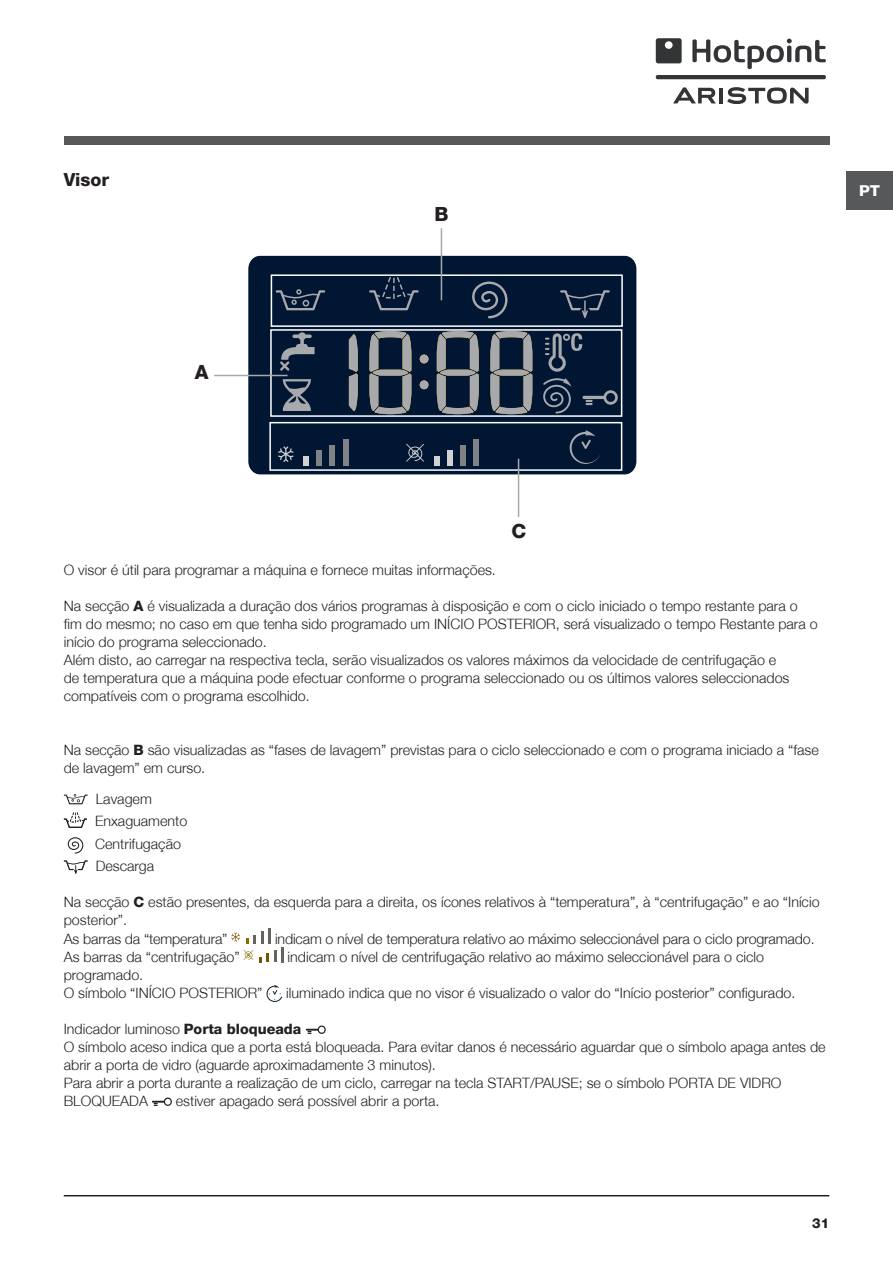
<style>
.page{position:relative;width:893px;height:1263px;background:#fff}
.page>*{position:absolute;margin:0;border:0;box-sizing:border-box;transform-origin:0 0}
.t1{font:800 19.5px "Helvetica Neue";color:#231f20}
.t2{font:800 18px "Helvetica Neue";color:#231f20}
.t3{font:800 15px "Helvetica Neue";color:#fff;scale:1.05 1}
.t4{font:300 14.25px/18px "Helvetica Neue";color:#231f20}
.t5{font:800 13.5px "Helvetica Neue";color:#231f20}
.s1{font-weight:800}
</style>
<div class="page">
<hr style="left:64px;top:1195px;width:765px;height:1px;background:#231f20">
<div style="left:846px;top:172px;width:47px;height:38px;background:#57585a"></div>
<div style="left:64px;top:136px;width:765px;height:9px;background:#57585a"></div>
<svg style="left:692px;top:39px;width:134px;height:30px"></svg>
<svg style="left:656px;top:38px;width:26px;height:25px"></svg>
<hr style="left:656px;top:75px;width:170px;height:4px;background:#323436;border-radius:2px">
<hr style="left:720px;top:88px;width:3px;height:15px;background:#323436">
<svg style="left:727px;top:87px;width:82px;height:17px"></svg>
<svg style="left:673px;top:87px;width:43px;height:16px"></svg>
<svg style="left:64px;top:794px;width:24px;height:10px"></svg>
<svg style="left:64px;top:812px;width:23px;height:16px"></svg>
<svg style="left:68px;top:837px;width:15px;height:16px"></svg>
<svg style="left:64px;top:860px;width:24px;height:14px"></svg>
<svg style="left:246px;top:931px;width:18px;height:12px"></svg>
<hr style="left:268px;top:928px;width:3px;height:15px;background:#63655f">
<svg style="left:231px;top:932px;width:9px;height:9px"></svg>
<svg style="left:244px;top:950px;width:9px;height:10px"></svg>
<svg style="left:259px;top:950px;width:17px;height:12px"></svg>
<hr style="left:281px;top:947px;width:3px;height:15px;background:#63655f">
<svg style="left:266px;top:985px;width:16px;height:17px"></svg>
<svg style="left:306px;top:1025px;width:20px;height:9px"></svg>
<svg style="left:152px;top:1097px;width:20px;height:9px"></svg>
<div style="left:248px;top:256px;width:388px;height:218px;background:#001632;border-radius:12px"></div>
<svg style="left:276px;top:289px;width:49px;height:21px"></svg>
<svg style="left:349px;top:334px;width:9px;height:77px"></svg>
<svg style="left:369px;top:332px;width:42px;height:82px"></svg>
<svg style="left:437px;top:332px;width:42px;height:82px"></svg>
<svg style="left:490px;top:332px;width:42px;height:82px"></svg>
<div style="left:420px;top:355px;width:8px;height:8px;background:#a8a9ad;border-radius:50%"></div>
<div style="left:420px;top:380px;width:8px;height:9px;background:#a8a9ad;border-radius:50%"></div>
<svg style="left:543px;top:378px;width:28px;height:35px"></svg>
<svg style="left:545px;top:333px;width:37px;height:39px"></svg>
<svg style="left:582px;top:390px;width:36px;height:15px"></svg>
<svg style="left:570px;top:430px;width:30px;height:34px"></svg>
<svg style="left:406px;top:444px;width:18px;height:18px"></svg>
<div style="left:304px;top:456px;width:5px;height:9px;background:#d1d2d4"></div>
<div style="left:317px;top:450px;width:5px;height:15px;background:#808285"></div>
<div style="left:330px;top:445px;width:5px;height:20px;background:#808285"></div>
<div style="left:343px;top:439px;width:5px;height:26px;background:#808285"></div>
<div style="left:434px;top:456px;width:5px;height:9px;background:#d1d2d4"></div>
<div style="left:447px;top:450px;width:6px;height:15px;background:#d1d2d4"></div>
<div style="left:461px;top:445px;width:5px;height:20px;background:#808285"></div>
<div style="left:474px;top:439px;width:5px;height:26px;background:#808285"></div>
<svg style="left:280px;top:332px;width:35px;height:39px"></svg>
<svg style="left:278px;top:446px;width:16px;height:16px"></svg>
<svg style="left:283px;top:379px;width:28px;height:32px"></svg>
<svg style="left:560px;top:290px;width:50px;height:28px"></svg>
<svg style="left:472px;top:281px;width:35px;height:37px"></svg>
<svg style="left:369px;top:277px;width:50px;height:33px"></svg>
<div style="left:270px;top:329px;width:352px;height:88px;border:2px solid #fff"></div>
<div style="left:271px;top:274px;width:352px;height:53px;border:2px solid #fff"></div>
<hr style="left:441px;top:228px;width:1px;height:72px;background:#a8a9ad">
<div style="left:269px;top:422px;width:353px;height:49px;border:2px solid #fff"></div>
<hr style="left:518px;top:459px;width:1px;height:58px;background:#a8a9ad">
<hr style="left:214px;top:375px;width:74px;height:1px;background:#a8a9ad">
<p class="t2" style="left:64px;top:169px;width:47px">Visor</p>
<h1 class="t1" style="left:195px;top:360px;width:15px">A</h1>
<h1 class="t1" style="left:434px;top:202px;width:16px">B</h1>
<p class="t3" style="left:859px;top:181px;width:21px">PT</p>
<h1 class="t1" style="left:511px;top:520px;width:16px">C</h1>
<p class="t4" style="left:64px;top:560px;width:434px">O visor é útil para programar a máquina e fornece muitas informações.</p>
<p class="t4" style="left:64px;top:596px;width:755px">Na secção <span class="s1">A</span> é visualizada a duração dos vários programas à disposição e com o ciclo iniciado o tempo restante para o fim do mesmo; no caso em que tenha sido programado um INÍCIO POSTERIOR, será visualizado o tempo Restante para o início do programa seleccionado.<br>Além disto, ao carregar na respectiva tecla, serão visualizados os valores máximos da velocidade de centrifugação e<br>de temperatura que a máquina pode efectuar conforme o programa seleccionado ou os últimos valores seleccionados compatíveis com o programa escolhido.</p>
<p class="t4" style="left:64px;top:740px;width:756px">Na secção <span class="s1">B</span> são visualizadas as “fases de lavagem” previstas para o ciclo seleccionado e com o programa iniciado a “fase de lavagem” em curso.</p>
<p class="t4" style="left:95px;top:787px;width:94px;line-height:22.5px">Lavagem<br>Enxaguamento<br>Centrifugação<br>Descarga</p>
<p class="t4" style="left:64px;top:893px;width:757px">Na secção <span class="s1">C</span> estão presentes, da esquerda para a direita, os ícones relativos à “temperatura”, à “centrifugação” e ao “Início posterior”.<br>As barras da “temperatura”</p>
<p class="t4" style="left:275px;top:929px;width:541px">indicam o nível de temperatura relativo ao máximo seleccionável para o ciclo programado.</p>
<p class="t4" style="left:64px;top:947px;width:177px">As barras da “centrifugação”</p>
<p class="t4" style="left:288px;top:947px;width:478px">indicam o nível de centrifugação relativo ao máximo seleccionável para o ciclo</p>
<p class="t4" style="left:64px;top:965px;width:200px">programado.<br>O símbolo “INÍCIO POSTERIOR”</p>
<p class="t4" style="left:286px;top:983px;width:511px">iluminado indica que no visor é visualizado o valor do “Início posterior” configurado.</p>
<p class="t4" style="left:64px;top:1019px;width:763px">Indicador luminoso <span class="s1">Porta bloqueada<br></span>O símbolo aceso indica que a porta está bloqueada. Para evitar danos é necessário aguardar que o símbolo apaga antes de abrir a porta de vidro (aguarde aproximadamente 3 minutos).<br>Para abrir a porta durante a realização de um ciclo, carregar na tecla START/PAUSE; se o símbolo PORTA DE VIDRO BLOQUEADA</p>
<p class="t4" style="left:176px;top:1091px;width:265px">estiver apagado será possível abrir a porta.</p>
<p class="t5" style="left:812px;top:1215px;width:19px">31</p>
</div>
